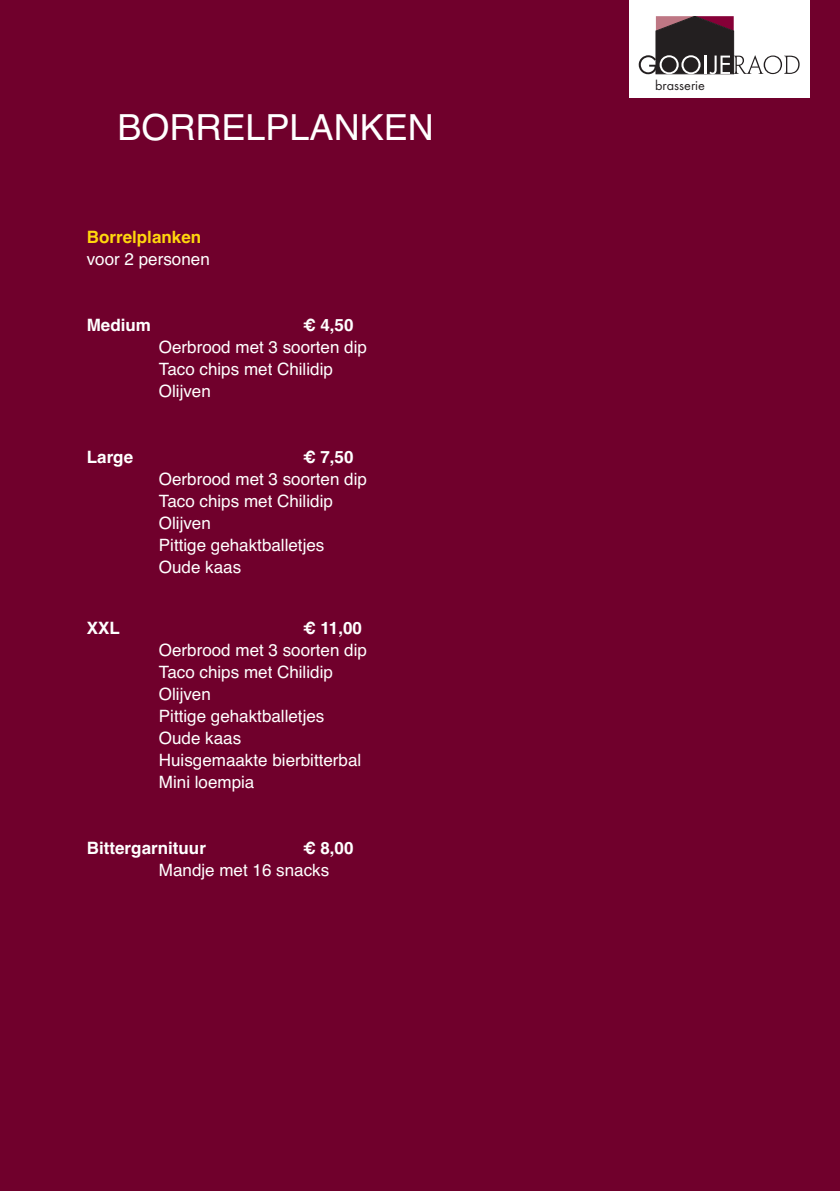
<style>
.page{position:relative;width:840px;height:1191px;background:#fff}
.page>*{position:absolute;margin:0;border:0;box-sizing:border-box;transform-origin:0 0}
.t1{font:36px "Helvetica";color:#fff}
.t2{font:17px/22px "Helvetica";color:#fff}
.t3{font:700 17px "Helvetica";color:#fff}
.t4{font:700 17px "Helvetica";color:#ffd70d}
.t5{font:14.2px "Futura";color:#231f20}
</style>
<div class="page">
<div style="left:0;top:0;width:839px;height:1191px;background:#70002c"></div>
<div style="left:629px;top:0;width:180px;height:98px;background:#fff"></div>
<svg style="left:638px;top:16px;width:161px;height:58px"></svg>
<h1 class="t1" style="left:117px;top:107px;width:318px">BORRELPLANKEN</h1>
<p class="t4" style="left:87px;top:227px;width:116px">Borrelplanken</p>
<p class="t2" style="left:87px;top:248px;width:124px">voor 2 personen</p>
<p class="t3" style="left:87px;top:315px;width:66px">Medium</p>
<p class="t3" style="left:303px;top:315px;width:52px">€ 4,50</p>
<p class="t2" style="left:159px;top:336px;width:209px">Oerbrood met 3 soorten dip<br>Taco chips met Chilidip<br>Olijven</p>
<p class="t3" style="left:87px;top:447px;width:48px">Large</p>
<p class="t3" style="left:303px;top:447px;width:52px">€ 7,50</p>
<p class="t2" style="left:159px;top:468px;width:209px">Oerbrood met 3 soorten dip<br>Taco chips met Chilidip<br>Olijven<br>Pittige gehaktballetjes<br>Oude kaas</p>
<p class="t3" style="left:87px;top:618px;width:35px">XXL</p>
<p class="t3" style="left:303px;top:618px;width:60px">€ 11,00</p>
<p class="t2" style="left:159px;top:639px;width:209px">Oerbrood met 3 soorten dip<br>Taco chips met Chilidip<br>Olijven<br>Pittige gehaktballetjes<br>Oude kaas<br>Huisgemaakte bierbitterbal<br>Mini loempia</p>
<p class="t3" style="left:87px;top:838px;width:120px">Bittergarnituur</p>
<p class="t3" style="left:303px;top:838px;width:52px">€ 8,00</p>
<p class="t2" style="left:159px;top:859px;width:172px">Mandje met 16 snacks</p>
<p class="t5" style="left:654px;top:79px;width:51px">csbttfsjf</p>
</div>
